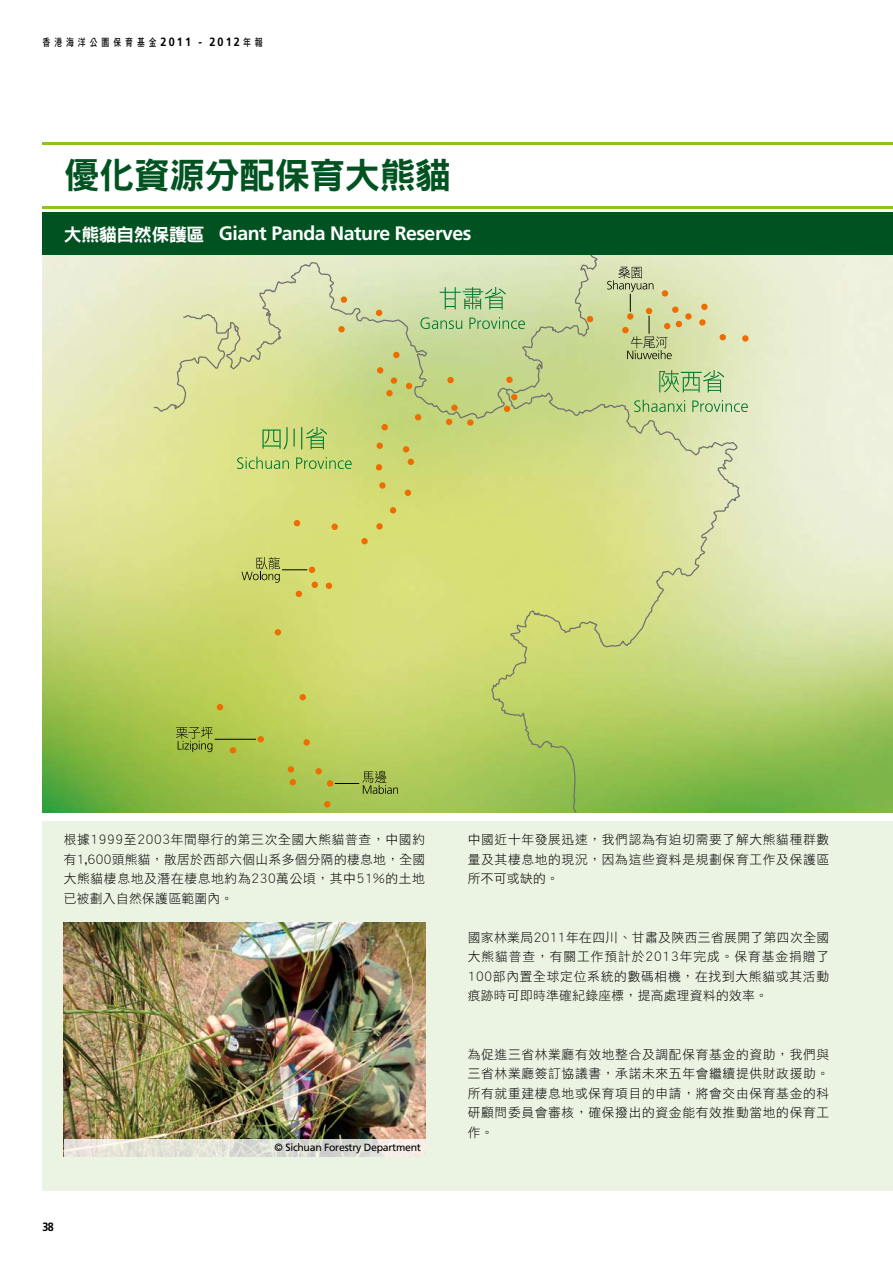
<style>
.page{position:relative;width:893px;height:1263px;background:#fff}
.page>*{position:absolute;margin:0;border:0;box-sizing:border-box;transform-origin:0 0}
.t1{font:36px "DF Hei HK W9";letter-spacing:-.025em;color:#005321}
.t2{font:700 19.5px "Frutiger";letter-spacing:-.025em;color:#fff}
.t3{font:12.75px/19.5px "DF Hei HK W3";letter-spacing:.05em;color:#000;text-align:justify}
.t4{font:700 12px "Frutiger";color:#000;scale:.9 1}
.t5{font:10.5px "Frutiger";letter-spacing:-.025em;color:#000}
.t6{font:10.5px "DF Hei HK W7";letter-spacing:.5em;color:#000;scale:.75 1}
.s1{font-family:"Frutiger";font-weight:700;font-size:12px}
.s2{font-family:"DF Hei HK W9";font-weight:400;font-size:18px}
</style>
<div class="page">
<div style="left:43px;top:821px;width:850px;height:370px;background:#ebf4e3"></div>
<hr style="left:43px;top:206px;width:850px;height:2px;background:#8ec31f">
<hr style="left:43px;top:142px;width:850px;height:3px;background:#8ec31f">
<img style="left:43px;top:255px;width:850px;height:557px">
<svg style="left:446px;top:420px;width:6px;height:5px"></svg>
<div style="left:467px;top:419px;width:7px;height:7px;background:#ed6d00;border-radius:50%"></div>
<div style="left:381px;top:424px;width:7px;height:6px;background:#ed6d00;border-radius:50%"></div>
<svg style="left:377px;top:443px;width:6px;height:6px"></svg>
<svg style="left:403px;top:446px;width:6px;height:6px"></svg>
<svg style="left:408px;top:459px;width:6px;height:6px"></svg>
<svg style="left:376px;top:464px;width:6px;height:6px"></svg>
<div style="left:379px;top:482px;width:7px;height:7px;background:#ed6d00;border-radius:50%"></div>
<svg style="left:405px;top:490px;width:6px;height:6px"></svg>
<svg style="left:390px;top:507px;width:6px;height:6px"></svg>
<div style="left:376px;top:523px;width:7px;height:7px;background:#ed6d00;border-radius:50%"></div>
<div style="left:361px;top:538px;width:7px;height:6px;background:#ed6d00;border-radius:50%"></div>
<div style="left:331px;top:524px;width:7px;height:6px;background:#ed6d00;border-radius:50%"></div>
<svg style="left:294px;top:520px;width:6px;height:6px"></svg>
<svg style="left:326px;top:583px;width:6px;height:6px"></svg>
<svg style="left:275px;top:629px;width:6px;height:6px"></svg>
<svg style="left:300px;top:694px;width:6px;height:6px"></svg>
<svg style="left:217px;top:704px;width:6px;height:6px"></svg>
<svg style="left:230px;top:747px;width:6px;height:6px"></svg>
<svg style="left:258px;top:736px;width:6px;height:6px"></svg>
<div style="left:303px;top:739px;width:7px;height:7px;background:#ed6d00;border-radius:50%"></div>
<div style="left:288px;top:766px;width:6px;height:7px;background:#ed6d00;border-radius:50%"></div>
<svg style="left:290px;top:779px;width:6px;height:6px"></svg>
<div style="left:315px;top:768px;width:7px;height:6px;background:#ed6d00;border-radius:50%"></div>
<div style="left:327px;top:780px;width:6px;height:7px;background:#ed6d00;border-radius:50%"></div>
<svg style="left:324px;top:801px;width:6px;height:6px"></svg>
<div style="left:685px;top:313px;width:7px;height:7px;background:#ed6d00;border-radius:50%"></div>
<div style="left:701px;top:304px;width:7px;height:6px;background:#ed6d00;border-radius:50%"></div>
<svg style="left:699px;top:319px;width:7px;height:7px"></svg>
<svg style="left:720px;top:334px;width:6px;height:6px"></svg>
<div style="left:742px;top:335px;width:6px;height:7px;background:#ed6d00;border-radius:50%"></div>
<svg style="left:153px;top:325px;width:29px;height:88px;background:#dfe1a7"></svg>
<svg style="left:182px;top:255px;width:309px;height:165px;background:#d7dea1"></svg>
<svg style="left:491px;top:389px;width:250px;height:423px;background:#c3d57c"></svg>
<svg style="left:420px;top:255px;width:178px;height:145px;background:#c7d79c"></svg>
<svg style="left:659px;top:370px;width:65px;height:22px"></svg>
<svg style="left:634px;top:400px;width:51px;height:12px"></svg>
<svg style="left:692px;top:400px;width:56px;height:12px"></svg>
<svg style="left:262px;top:427px;width:65px;height:22px"></svg>
<svg style="left:237px;top:457px;width:52px;height:12px"></svg>
<svg style="left:296px;top:457px;width:56px;height:12px"></svg>
<svg style="left:335px;top:770px;width:63px;height:24px;background:#99af4e"></svg>
<svg style="left:176px;top:727px;width:37px;height:25px"></svg>
<hr style="left:215px;top:739px;width:41px;height:1px;background:#000">
<svg style="left:241px;top:557px;width:77px;height:40px;background:#c7ca68"></svg>
<svg style="left:607px;top:267px;width:75px;height:92px;background:#c8ce97"></svg>
<img style="left:64px;top:923px;width:361px;height:217px">
<div style="left:43px;top:213px;width:850px;height:42px;background:#005321"></div>
<svg style="left:64px;top:1140px;width:361px;height:17px"></svg>
<p class="t6" style="left:43px;top:36px;width:295px">香港海洋公園保育基金<span class="s1">2011 - 2012</span>年報</p>
<h1 class="t1" style="left:64px;top:156px;width:389px">優化資源分配保育大熊貓</h1>
<h2 class="t2" style="left:64px;top:222px;width:409px"><span class="s2">大熊貓自然保護區</span> Giant Panda Nature Reserves</h2>
<p class="t3" style="left:64px;top:830px;width:363px">根據1999至2003年間舉行的第三次全國大熊貓普查，中國約有1,600頭熊貓，散居於西部六個山系多個分隔的棲息地，全國大熊貓棲息地及潛在棲息地約為230萬公頃，其中51%的土地已被劃入自然保護區範圍內。</p>
<p class="t4" style="left:43px;top:1219px;width:14px">38</p>
<p class="t5" style="left:275px;top:1141px;width:148px">© Sichuan Forestry Department</p>
<p class="t3" style="left:468px;top:830px;width:363px">中國近十年發展迅速，我們認為有迫切需要了解大熊貓種群數量及其棲息地的現況，因為這些資料是規劃保育工作及保護區所不可或缺的。</p>
<p class="t3" style="left:468px;top:927px;width:363px">國家林業局2011年在四川、甘肅及陝西三省展開了第四次全國大熊貓普查，有關工作預計於2013年完成。保育基金捐贈了100部內置全球定位系統的數碼相機，在找到大熊貓或其活動痕跡時可即時準確紀錄座標，提高處理資料的效率。</p>
<p class="t3" style="left:468px;top:1044px;width:363px">為促進三省林業廳有效地整合及調配保育基金的資助，我們與三省林業廳簽訂協議書，承諾未來五年會繼續提供財政援助。所有就重建棲息地或保育項目的申請，將會交由保育基金的科研顧問委員會審核，確保撥出的資金能有效推動當地的保育工作。</p>
</div>
